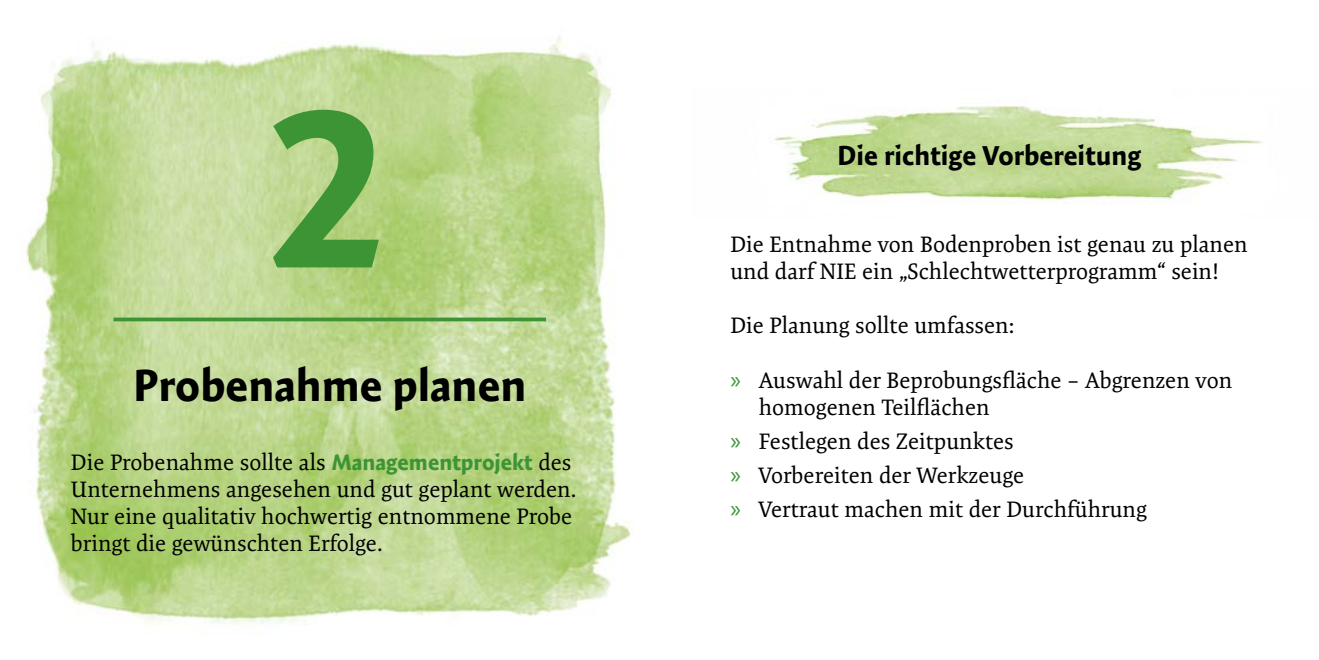
<style>
.page{position:relative;width:1319px;height:660px;background:#fff}
.page>*{position:absolute;margin:0;border:0;box-sizing:border-box;transform-origin:0 0}
.t1{font:700 225px "Expo Sans Pro";color:#3c9435}
.t2{font:700 45px "Expo Sans Pro";color:#000}
.t3{font:700 27.5px "Expo Sans Pro";color:#000}
.t4{font:22.5px/27px "Expo Serif Pro";color:#000}
.s1{font-family:"Expo Sans Pro";font-weight:700;color:#3c9435}
.s2{font-family:"Myriad Pro";font-size:25px;color:#3c9435}
</style>
<div class="page">
<img style="left:26px;top:37px;width:606px;height:587px">
<svg style="left:113px;top:317px;width:433px;height:4px;background:#4f9e43"></svg>
<img style="left:774px;top:105px;width:488px;height:96px">
<h1 class="t1" style="left:267px;top:49px;width:128px">2</h1>
<h2 class="t2" style="left:133px;top:357px;width:395px">Probenahme planen</h2>
<p class="t4" style="left:71px;top:448px;width:507px">Die Probenahme sollte als <span class="s1">Managementprojekt</span> des Unternehmens angesehen und gut geplant werden.<br>Nur eine qualitativ hochwertig entnommene Probe bringt die gewünschten Erfolge.</p>
<p class="t3" style="left:837px;top:138px;width:305px">Die richtige Vorbereitung</p>
<p class="t4" style="left:730px;top:231px;width:519px">Die Entnahme von Bodenproben ist genau zu planen und darf NIE ein „Schlechtwetterprogramm“ sein!</p>
<p class="t4" style="left:730px;top:312px;width:285px">Die Planung sollte umfassen:</p>
<p class="t4" style="left:758px;top:366px;width:475px;text-indent:-28px"><span class="s2">»</span> Auswahl der Beprobungsfläche – Abgrenzen von homogenen Teilflächen</p>
<p class="t4" style="left:730px;top:423px;width:418px;line-height:34px"><span class="s2">»</span> Festlegen des Zeitpunktes<br><span class="s2">»</span> Vorbereiten der Werkzeuge<br><span class="s2">»</span> Vertraut machen mit der Durchführung</p>
</div>
